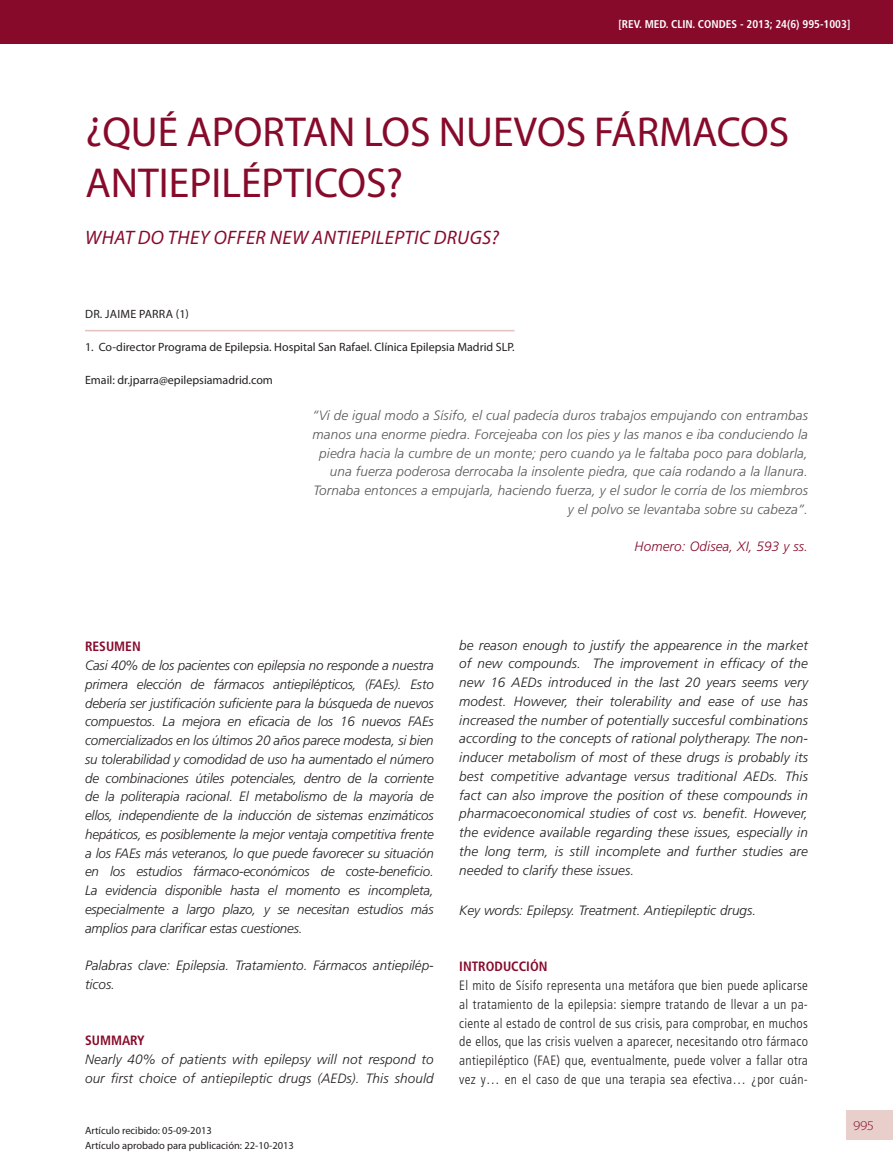
<style>
.page{position:relative;width:893px;height:1170px;background:#fff}
.page>*{position:absolute;margin:0;border:0;box-sizing:border-box;transform-origin:0 0}
.t1{font:42px/50.4px "Myriad Pro";color:#870a2b}
.t2{font:italic 19.5px "Myriad Pro";letter-spacing:.02em;color:#870a2b}
.t3{font:italic 300 13.5px/18.8px "Frutiger";color:#231f20;text-align:justify}
.t4{font:italic 300 13.5px/18.8px "Frutiger";letter-spacing:.01em;color:#57585a;text-align:right}
.t5{font:300 condensed 13.5px/18.8px "Frutiger";letter-spacing:.02em;color:#231f20;text-align:justify}
.t6{font:700 condensed 13.5px "Frutiger";color:#870a2b}
.t7{font:italic 300 13.5px "Frutiger";letter-spacing:.01em;color:#870a2b}
.t8{font:300 13.5px "Myriad Pro";color:#870a2b;scale:1.1 1}
.t9{font:12px "Myriad Pro";color:#231f20}
.t10{font:12px "Myriad Pro";letter-spacing:.02em;color:#231f20}
.t11{font:700 condensed 11.25px "Frutiger";color:#fff}
.t12{font:10.5px/15.8px "Myriad Pro";color:#231f20}
</style>
<div class="page">
<div style="left:846px;top:1110px;width:47px;height:30px;background:#e9cfcc"></div>
<div style="left:0;top:0;width:893px;height:44px;background:#870a2b"></div>
<hr style="left:85px;top:330px;width:429px;height:1px;background:#e2c2be">
<p class="t11" style="left:619px;top:17px;width:233px">[REV. MED. CLIN. CONDES - 2013; 24(6) 995-1003]</p>
<h1 class="t1" style="left:85px;top:106px;width:705px">¿Qué aportan los nuevos fármacos antiepilépticos?</h1>
<h2 class="t2" style="left:85px;top:225px;width:415px">WHAT DO THEY OFFER NEW ANTIEPILEPTIC DRUGS?</h2>
<p class="t10" style="left:85px;top:306px;width:105px">Dr. Jaime Parra (1)</p>
<p class="t9" style="left:85px;top:339px;width:431px">1. Co-director Programa de Epilepsia. Hospital San Rafael. Clínica Epilepsia Madrid SLP.</p>
<p class="t9" style="left:85px;top:372px;width:189px">Email: dr.jparra@epilepsiamadrid.com</p>
<p class="t4" style="left:312px;top:406px;width:497px">“Vi de igual modo a Sísifo, el cual padecía duros trabajos empujando con entrambas manos una enorme piedra. Forcejeaba con los pies y las manos e iba conduciendo la piedra hacia la cumbre de un monte; pero cuando ya le faltaba poco para doblarla, una fuerza poderosa derrocaba la insolente piedra, que caía rodando a la llanura.<br>Tornaba entonces a empujarla, haciendo fuerza, y el sudor le corría de los miembros y el polvo se levantaba sobre su cabeza”.</p>
<p class="t7" style="left:635px;top:539px;width:175px">Homero: Odisea, XI, 593 y ss.</p>
<p class="t6" style="left:85px;top:638px;width:57px">RESUMEN</p>
<p class="t3" style="left:85px;top:655px;width:350px">Casi 40% de los pacientes con epilepsia no responde a nuestra primera elección de fármacos antiepilépticos, (FAEs). Esto debería ser justificación suficiente para la búsqueda de nuevos compuestos. La mejora en eficacia de los 16 nuevos FAEs comercializados en los últimos 20 años parece modesta, si bien su tolerabilidad y comodidad de uso ha aumentado el número de combinaciones útiles potenciales, dentro de la corriente de la politerapia racional. El metabolismo de la mayoría de ellos, independiente de la inducción de sistemas enzimáticos hepáticos, es posiblemente la mejor ventaja competitiva frente a los FAEs más veteranos, lo que puede favorecer su situación en los estudios fármaco-económicos de coste-beneficio.<br>La evidencia disponible hasta el momento es incompleta, especialmente a largo plazo, y se necesitan estudios más amplios para clarificar estas cuestiones.</p>
<p class="t3" style="left:85px;top:955px;width:350px">Palabras clave: Epilepsia. Tratamiento. Fármacos antiepilép&shy;ticos.</p>
<p class="t6" style="left:85px;top:1032px;width:61px">SUMMARY</p>
<p class="t3" style="left:85px;top:1049px;width:350px">Nearly 40% of patients with epilepsy will not respond to our first choice of antiepileptic drugs (AEDs). This should</p>
<p class="t12" style="left:85px;top:1121px;width:210px">Artículo recibido: 05-09-2013<br>Artículo aprobado para publicación: 22-10-2013</p>
<p class="t3" style="left:459px;top:635px;width:350px">be reason enough to justify the appearence in the market of new compounds. The improvement in efficacy of the new 16 AEDs introduced in the last 20 years seems very modest. However, their tolerability and ease of use has increased the number of potentially succesful combinations according to the concepts of rational polytherapy. The non&shy;inducer metabolism of most of these drugs is probably its best competitive advantage versus traditional AEDs. This fact can also improve the position of these compounds in pharmacoeconomical studies of cost vs. benefit. However, the evidence available regarding these issues, especially in the long term, is still incomplete and further studies are needed to clarify these issues.</p>
<p class="t3" style="left:459px;top:900px;width:298px">Key words: Epilepsy. Treatment. Antiepileptic drugs.</p>
<p class="t6" style="left:459px;top:958px;width:90px">INTRODUCCIÓN</p>
<p class="t5" style="left:459px;top:976px;width:350px">El mito de Sísifo representa una metáfora que bien puede aplicarse al tratamiento de la epilepsia: siempre tratando de llevar a un pa&shy;ciente al estado de control de sus crisis, para comprobar, en muchos de ellos, que las crisis vuelven a aparecer, necesitando otro fármaco antiepiléptico (FAE) que, eventualmente, puede volver a fallar otra vez y… en el caso de que una terapia sea efectiva… ¿por cuán-</p>
<p class="t8" style="left:853px;top:1117px;width:21px">995</p>
</div>
